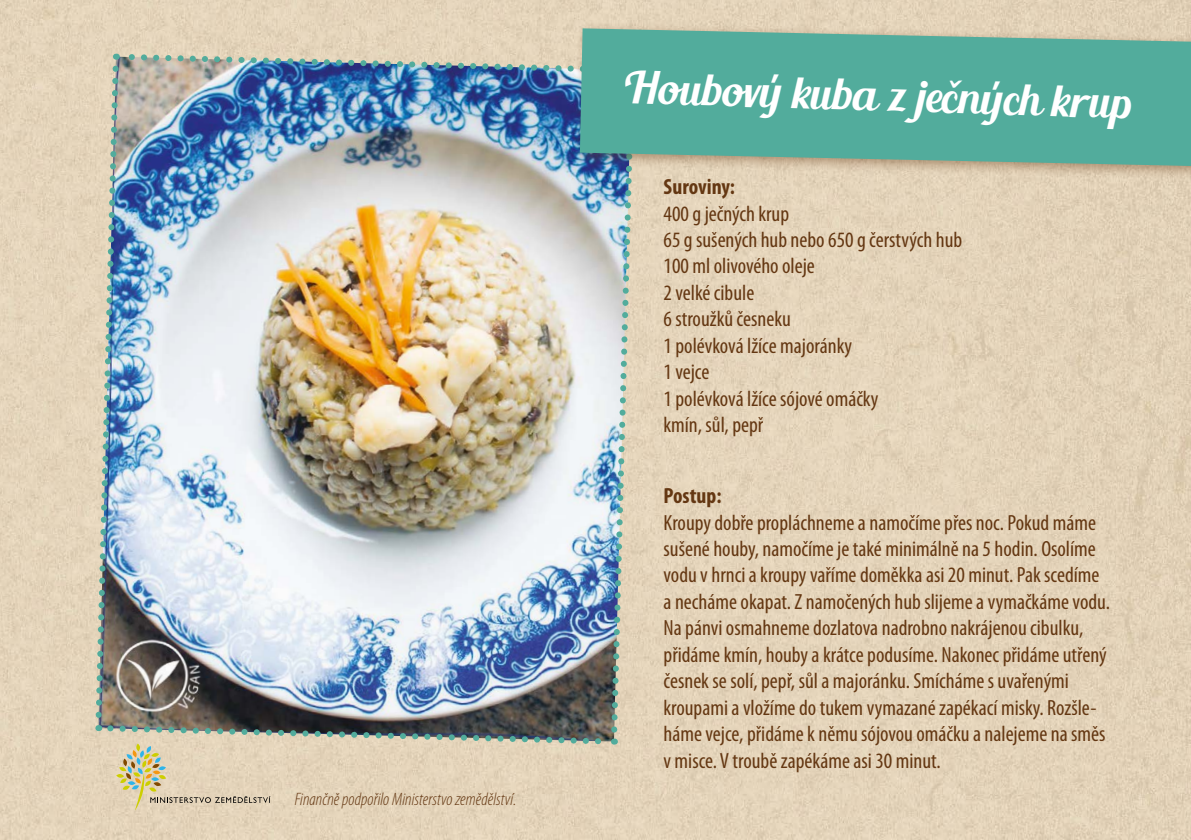
<style>
.page{position:relative;width:1191px;height:840px;background:#fff}
.page>*{position:absolute;margin:0;border:0;box-sizing:border-box;transform-origin:0 0}
.t1{font:44px "Blenda Script";color:#fff}
.t2{font:condensed 22px/26.4px "Myriad Pro";color:#643712}
.t3{font:700 condensed 22px "Myriad Pro";color:#643712}
.t4{font:italic 300 condensed 18px "Myriad Pro";color:#643712}
</style>
<div class="page">
<img style="left:0;top:0;width:1191px;height:839px">
<div style="left:573px;top:22px;width:618px;height:159px;background:#643712;opacity:.45"></div>
<svg style="left:580px;top:28px;width:611px;height:138px;background:#5ead9c"></svg>
<img style="left:92px;top:51px;width:545px;height:758px">
<p class="t4" style="left:295px;top:787px;width:223px">Finančně podpořilo Ministerstvo zemědělství.</p>
<h1 class="t1" style="left:624px;top:58px;width:510px;rotate:2deg">Houbový kuba z ječných krup</h1>
<p class="t3" style="left:663px;top:173px;width:73px">Suroviny:</p>
<p class="t2" style="left:663px;top:200px;width:300px">400 g ječných krup<br>65 g sušených hub nebo 650 g čerstvých hub<br>100 ml olivového oleje<br>2 velké cibule<br>6 stroužků česneku<br>1 polévková lžíce majoránky<br>1 vejce<br>1 polévková lžíce sójové omáčky<br>kmín, sůl, pepř</p>
<p class="t3" style="left:663px;top:482px;width:59px">Postup:</p>
<p class="t2" style="left:663px;top:508px;width:448px">Kroupy dobře propláchneme a namočíme přes noc. Pokud máme sušené houby, namočíme je také minimálně na 5 hodin. Osolíme vodu v hrnci a kroupy vaříme doměkka asi 20 minut. Pak scedíme a necháme okapat. Z namočených hub slijeme a vymačkáme vodu.<br>Na pánvi osmahneme dozlatova nadrobno nakrájenou cibulku, přidáme kmín, houby a krátce podusíme. Nakonec přidáme utřený česnek se solí, pepř, sůl a majoránku. Smícháme s uvařenými kroupami a vložíme do tukem vymazané zapékací misky. Rozšle&shy;háme vejce, přidáme k němu sójovou omáčku a nalejeme na směs v misce. V troubě zapékáme asi 30 minut.</p>
</div>
